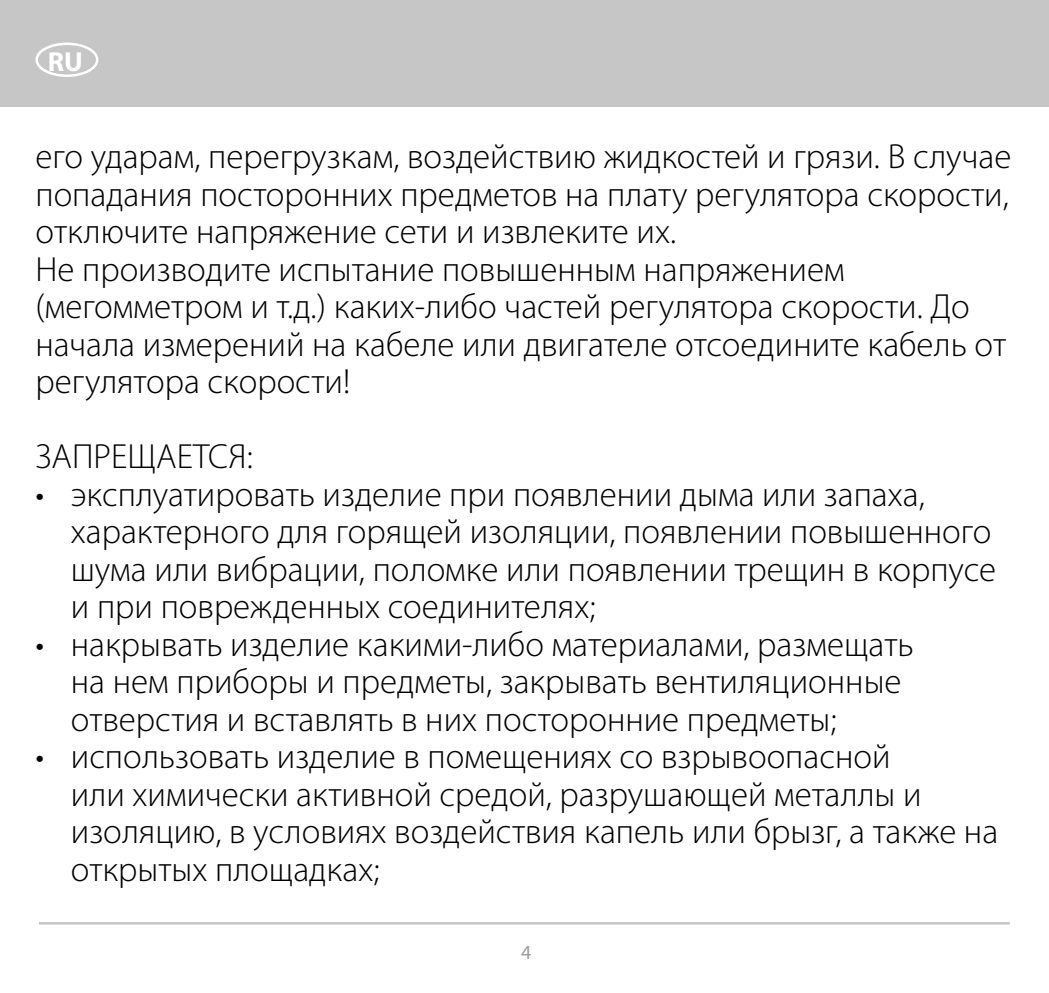
<style>
.page{position:relative;width:1049px;height:993px;background:#fff}
.page>*{position:absolute;margin:0;border:0;box-sizing:border-box;transform-origin:0 0}
.t1{font:300 35px/37.5px "Myriad Pro";color:#000}
.t2{font:700 27.5px "Myriad Pro";color:#fff}
.t3{font:20px "Myriad Pro";color:#9d9d9c}
</style>
<div class="page">
<div style="left:0;top:0;width:1049px;height:106px;background:#c6c6c6"></div>
<div style="left:35px;top:43px;width:63px;height:34px;border:2px solid #fff;border-radius:50%"></div>
<hr style="left:39px;top:921px;width:971px;height:3px;background:#c6c6c6">
<p class="t2" style="left:48px;top:43px;width:36px">RU</p>
<p class="t1" style="left:35px;top:138px;width:977px">его ударам, перегрузкам, воздействию жидкостей и грязи. В случае попадания посторонних предметов на плату регулятора скорости, отключите напряжение сети и извлеките их.<br>Не производите испытание повышенным напряжением (мегомметром и т.д.) каких-либо частей регулятора скорости. До начала измерений на кабеле или двигателе отсоедините кабель от регулятора скорости!</p>
<p class="t1" style="left:35px;top:438px;width:219px">ЗАПРЕЩАЕТСЯ:</p>
<p class="t1" style="left:71px;top:476px;width:927px;text-indent:-35px">• эксплуатировать изделие при появлении дыма или запаха, характерного для горящей изоляции, появлении повышенного шума или вибрации, поломке или появлении трещин в корпусе и при поврежденных соединителях;</p>
<p class="t1" style="left:71px;top:625px;width:844px;text-indent:-35px">• накрывать изделие какими-либо материалами, размещать на нем приборы и предметы, закрывать вентиляционные отверстия и вставлять в них посторонние предметы;</p>
<p class="t1" style="left:71px;top:738px;width:929px;text-indent:-35px">• использовать изделие в помещениях со взрывоопасной<br>или химически активной средой, разрушающей металлы и изоляцию, в условиях воздействия капель или брызг, а также на открытых площадках;</p>
<p class="t3" style="left:521px;top:939px;width:12px">4</p>
</div>
